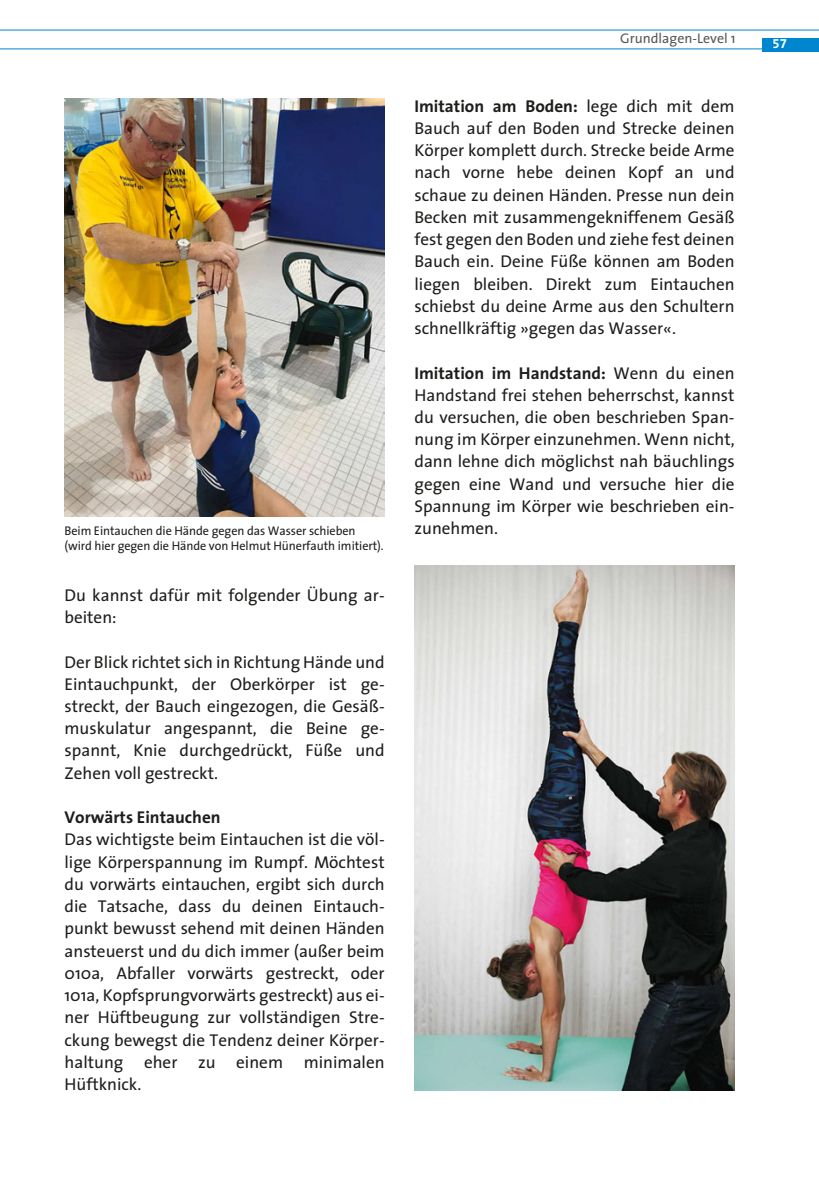
<style>
.page{position:relative;width:819px;height:1201px;background:#fff}
.page>*{position:absolute;margin:0;border:0;box-sizing:border-box;transform-origin:0 0}
.t1{font:17.15px/22.2px "The Sans FSH";color:#1d1d1b;text-align:justify}
.t2{font:700 17.15px "The Sans FSH";color:#1d1d1b}
.t3{font:14px "The Sans FSH";color:#575756}
.t4{font:13.12px "The Sans FSH Bold Expert";color:#fff}
.t5{font:12.6px "The Sans FSH";letter-spacing:-.005em;color:#1d1d1b}
.s1{font-weight:700}
</style>
<div class="page">
<hr style="left:0;top:30px;width:819px;height:1px;background:#0086ce">
<hr style="left:0;top:49px;width:819px;height:1px;background:#0086ce">
<div style="left:762px;top:38px;width:57px;height:14px;background:#0086ce"></div>
<img style="left:64px;top:98px;width:320px;height:418px">
<img style="left:414px;top:566px;width:320px;height:524px">
<p class="t3" style="left:620px;top:27px;width:117px">Grundlagen-Level 1</p>
<p class="t4" style="left:772px;top:33px;width:16px">57</p>
<p class="t1" style="left:414px;top:94px;width:321px"><span class="s1">Imitation am Boden:</span> lege dich mit dem Bauch auf den Boden und Strecke deinen Körper komplett durch. Strecke beide Arme nach vorne hebe deinen Kopf an und schaue zu deinen Händen. Presse nun dein Becken mit zusammengekniffenem Gesäß fest gegen den Boden und ziehe fest deinen Bauch ein. Deine Füße können am Boden liegen bleiben. Direkt zum Eintauchen schiebst du deine Arme aus den Schultern schnellkräftig »gegen das Wasser«.</p>
<p class="t1" style="left:414px;top:361px;width:321px"><span class="s1">Imitation im Handstand:</span> Wenn du einen Handstand frei stehen beherrschst, kannst du versuchen, die oben beschrieben Span&shy;nung im Körper einzunehmen. Wenn nicht, dann lehne dich möglichst nah bäuchlings gegen eine Wand und versuche hier die Spannung im Körper wie beschrieben ein-</p>
<p class="t5" style="left:64px;top:520px;width:292px">Beim Eintauchen die Hände gegen das Wasser schieben</p>
<p class="t1" style="left:414px;top:516px;width:85px">zunehmen.</p>
<p class="t5" style="left:64px;top:536px;width:321px">(wird hier gegen die Hände von Helmut Hünerfauth imitiert).</p>
<p class="t1" style="left:64px;top:583px;width:321px">Du kannst dafür mit folgender Übung ar&shy;beiten:</p>
<p class="t1" style="left:64px;top:650px;width:321px">Der Blick richtet sich in Richtung Hände und Eintauchpunkt, der Oberkörper ist ge&shy;streckt, der Bauch eingezogen, die Gesäß&shy;muskulatur angespannt, die Beine ge&shy;spannt, Knie durchgedrückt, Füße und Zehen voll gestreckt.</p>
<p class="t2" style="left:64px;top:803px;width:158px">Vorwärts Eintauchen</p>
<p class="t1" style="left:64px;top:828px;width:321px">Das wichtigste beim Eintauchen ist die völ&shy;lige Körperspannung im Rumpf. Möchtest du vorwärts eintauchen, ergibt sich durch die Tatsache, dass du deinen Eintauch&shy;punkt bewusst sehend mit deinen Händen ansteuerst und du dich immer (außer beim 010a, Abfaller vorwärts gestreckt, oder 101a, Kopfsprungvorwärts gestreckt) aus ei&shy;ner Hüftbeugung zur vollständigen Stre&shy;ckung bewegst die Tendenz deiner Körper&shy;haltung eher zu einem minimalen Hüftknick.</p>
</div>
